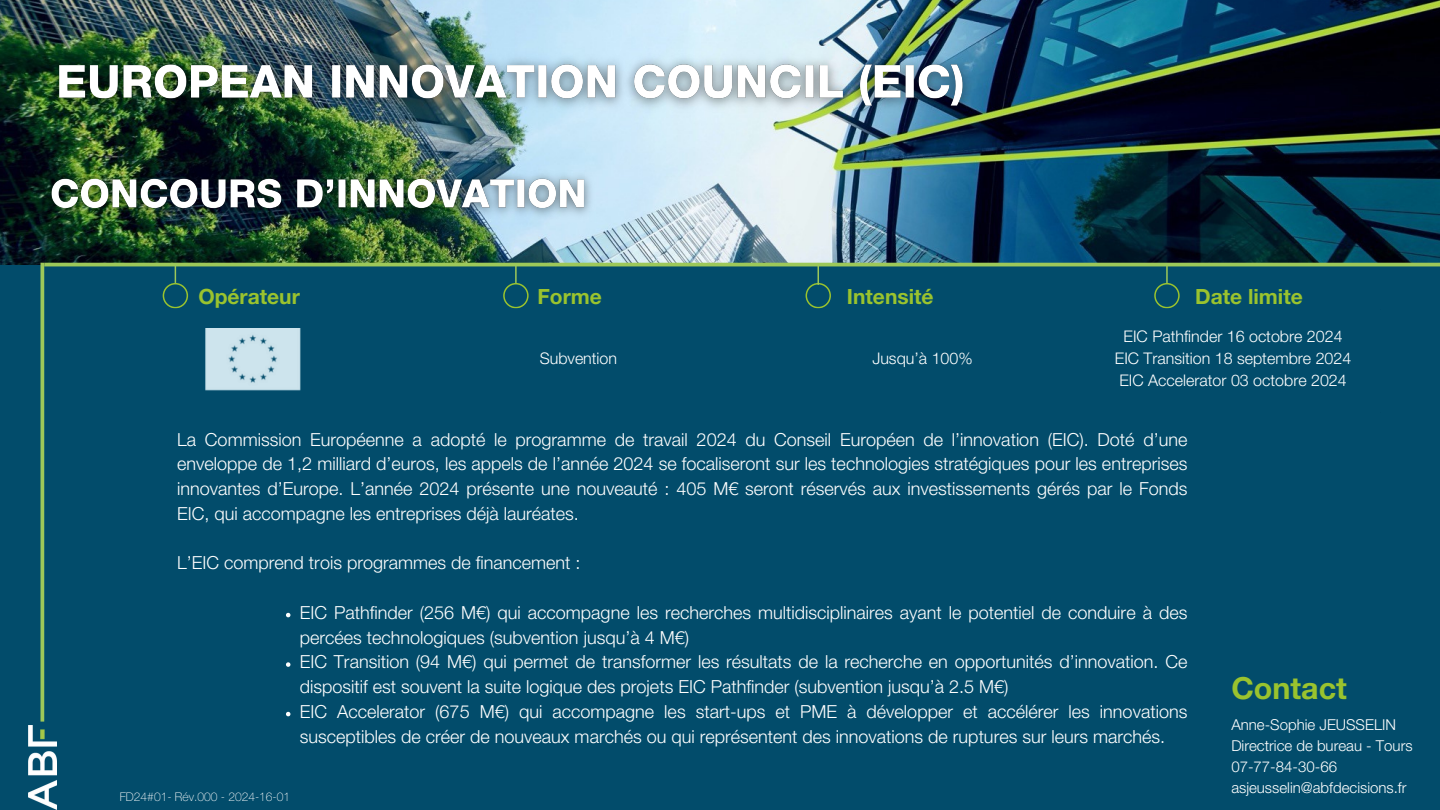
<style>
.page{position:relative;width:1440px;height:810px;background:#024c6b}
.page>*{position:absolute;margin:0;border:0;box-sizing:border-box;transform-origin:0 0}
.t1{font:700 30.4px "Helvetica Neue LT Std";color:#9ac32e}
.t2{font:700 21px "Helvetica Neue LT Std";color:#9ac32e}
.t3{font:300 18px/24.8px "Helvetica Neue LT Pro";color:#fff}
.t4{font:300 16px "Helvetica Neue LT Pro";color:#fff}
.t5{font:300 15px/21px "Helvetica Neue LT Pro";color:#fff}
.t6{font:100 12px "Helvetica Neue LT Pro";color:#fff}
</style>
<div class="page">
<svg style="left:163px;top:283px;width:25px;height:25px"></svg>
<svg style="left:503px;top:283px;width:26px;height:25px"></svg>
<svg style="left:806px;top:283px;width:25px;height:25px"></svg>
<svg style="left:1154px;top:283px;width:26px;height:25px"></svg>
<hr style="left:175px;top:251px;width:1px;height:32px;background:#9dc859">
<hr style="left:515px;top:251px;width:2px;height:32px;background:#9dc859">
<hr style="left:818px;top:253px;width:1px;height:32px;background:#9dc859">
<hr style="left:1166px;top:251px;width:2px;height:32px;background:#9dc859">
<img style="left:0;top:0;width:1440px;height:265px">
<img style="left:28px;top:726px;width:29px;height:84px">
<hr style="left:44px;top:263px;width:1396px;height:3px;background:#9dc859">
<hr style="left:41px;top:263px;width:3px;height:459px;background:#9dc859">
<img style="left:205px;top:328px;width:95px;height:63px">
<img style="left:37px;top:164px;width:563px;height:61px">
<img style="left:42px;top:48px;width:938px;height:77px">
<svg style="left:286px;top:613px;width:4px;height:4px"></svg>
<svg style="left:286px;top:662px;width:4px;height:5px"></svg>
<svg style="left:286px;top:712px;width:4px;height:4px"></svg>
<h5 class="t2" style="left:198px;top:289px;width:103px">Opérateur</h5>
<p class="t2" style="left:537px;top:289px;width:66px">Forme</p>
<h4 class="t2" style="left:847px;top:289px;width:88px">Intensité</h4>
<h4 class="t2" style="left:1195px;top:289px;width:109px">Date limite</h4>
<h4 class="t4" style="left:540px;top:353px;width:79px">Subvention</h4>
<p class="t4" style="left:872px;top:353px;width:102px">Jusqu’à 100%</p>
<p class="t4" style="left:1124px;top:331px;width:221px">EIC Pathfinder 16 octobre 2024</p>
<p class="t4" style="left:1115px;top:353px;width:238px">EIC Transition 18 septembre 2024</p>
<p class="t4" style="left:1119px;top:374px;width:229px">EIC Accelerator 03 octobre 2024</p>
<p class="t3" style="left:177px;top:429px;width:1012px;text-align:justify">La Commission Européenne a adopté le programme de travail 2024 du Conseil Européen de l’innovation (EIC). Doté d’une enveloppe de 1,2 milliard d’euros, les appels de l’année 2024 se focaliseront sur les technologies stratégiques pour les entreprises innovantes d’Europe. L’année 2024 présente une nouveauté : 405 M€ seront réservés aux investissements gérés par le Fonds EIC, qui accompagne les entreprises déjà lauréates.</p>
<p class="t3" style="left:177px;top:553px;width:405px">L’EIC comprend trois programmes de financement :</p>
<h3 class="t3" style="left:300px;top:603px;width:889px">EIC Pathfinder (256 M€) qui accompagne les recherches multidisciplinaires ayant le potentiel de conduire à des percées technologiques (subvention jusqu’à 4 M€)</h3>
<h6 class="t3" style="left:300px;top:652px;width:889px">EIC Transition (94 M€) qui permet de transformer les résultats de la recherche en opportunités d’innovation. Ce dispositif est souvent la suite logique des projets EIC Pathfinder (subvention jusqu’à 2.5 M€)</h6>
<p class="t3" style="left:300px;top:702px;width:889px">EIC Accelerator (675 M€) qui accompagne les start-ups et PME à développer et accélérer les innovations susceptibles de créer de nouveaux marchés ou qui représentent des innovations de ruptures sur leurs marchés.</p>
<p class="t6" style="left:120px;top:792px;width:172px">FD24#01- Rév.000 - 2024-16-01</p>
<h5 class="t1" style="left:1231px;top:677px;width:117px">Contact</h5>
<p class="t5" style="left:1231px;top:716px;width:183px">Anne-Sophie JEUSSELIN<br>Directrice de bureau - Tours<br>07-77-84-30-66 asjeusselin@abfdecisions.fr</p>
</div>
